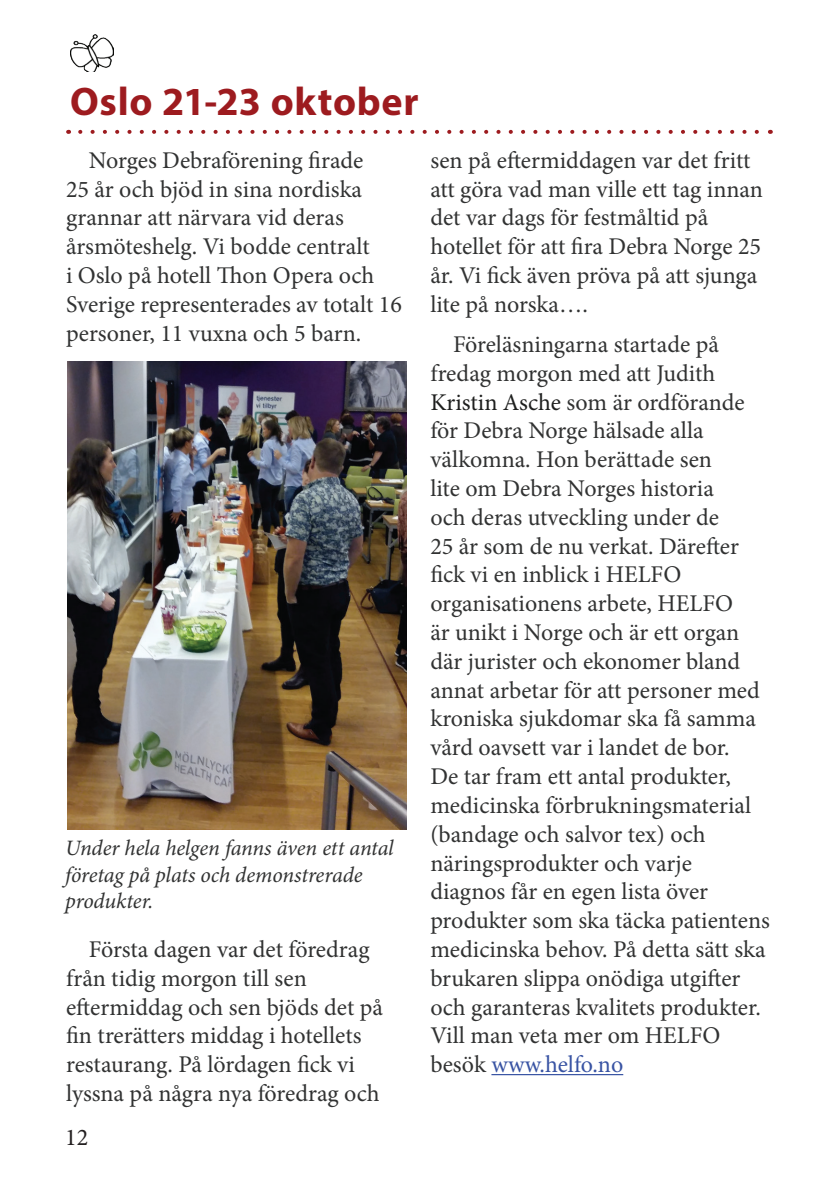
<style>
.page{position:relative;width:840px;height:1191px;background:#fff}
.page>*{position:absolute;margin:0;border:0;box-sizing:border-box;transform-origin:0 0}
.t1{font:700 40px "Myriad Pro";letter-spacing:.015em;color:#9d1b1f}
.t2{font:24px/28.8px "Minion Pro";color:#313232}
.t3{font:24px "Minion Pro";color:#231f20}
.t4{font:italic 22px/26.4px "Minion Pro";letter-spacing:-.01em;color:#313232}
.s1{color:#1e1f1e}
.s2{color:#3853a3}
</style>
<div class="page">
<svg style="left:80px;top:130px;width:679px;height:4px"></svg>
<hr style="left:491px;top:1074px;width:132px;height:1px;background:#3853a3">
<img style="left:67px;top:361px;width:339px;height:468px">
<img style="left:70px;top:34px;width:43px;height:38px">
<h1 class="t1" style="left:70px;top:75px;width:350px">Oslo 21-23 oktober</h1>
<p class="t2" style="left:66px;top:146px;width:337px;text-indent:23px">Norges Debraförening firade<br>25 år och bjöd in sina nordiska grannar att närvara vid deras årsmöteshelg. Vi bodde centralt<br>i Oslo på hotell Thon Opera och<br>Sverige representerades av totalt 16 personer, 11 vuxna och 5 barn.</p>
<p class="t4" style="left:65px;top:835px;width:330px">Under hela helgen fanns även ett antal företag på plats och demonstrerade produkter.</p>
<p class="t2" style="left:66px;top:935px;width:318px;text-indent:23px">Första dagen var det föredrag från tidig morgon till sen eftermiddag och sen bjöds det på fin trerätters middag i hotellets restaurang. På lördagen fick vi lyssna på några nya föredrag och</p>
<p class="t3" style="left:65px;top:1120px;width:25px">12</p>
<p class="t2" style="left:430px;top:146px;width:334px">sen på eftermiddagen var det fritt att göra vad man ville ett tag innan det var dags för festmåltid på hotellet för att fira Debra Norge 25 år. Vi fick även pröva på att sjunga lite på norska….</p>
<p class="t2" style="left:430px;top:330px;width:341px;text-indent:23px">Föreläsningarna startade på fredag morgon med att Judith<br><span class="s1">Kristin Asche</span> som är ordförande för Debra Norge hälsade alla välkomna. Hon berättade sen<br>lite om Debra Norges historia<br>och deras utveckling under de<br>25 år som de nu verkat. Därefter fick vi en inblick i HELFO organisationens arbete, HELFO<br>är unikt i Norge och är ett organ där jurister och ekonomer bland annat arbetar för att personer med kroniska sjukdomar ska få samma vård oavsett var i landet de bor.<br>De tar fram ett antal produkter, medicinska förbrukningsmaterial (bandage och salvor tex) och näringsprodukter och varje diagnos får en egen lista över produkter som ska täcka patientens medicinska behov. På detta sätt ska brukaren slippa onödiga utgifter och garanteras kvalitets produkter.<br>Vill man veta mer om HELFO besök <span class="s2">www.helfo.no</span></p>
</div>
